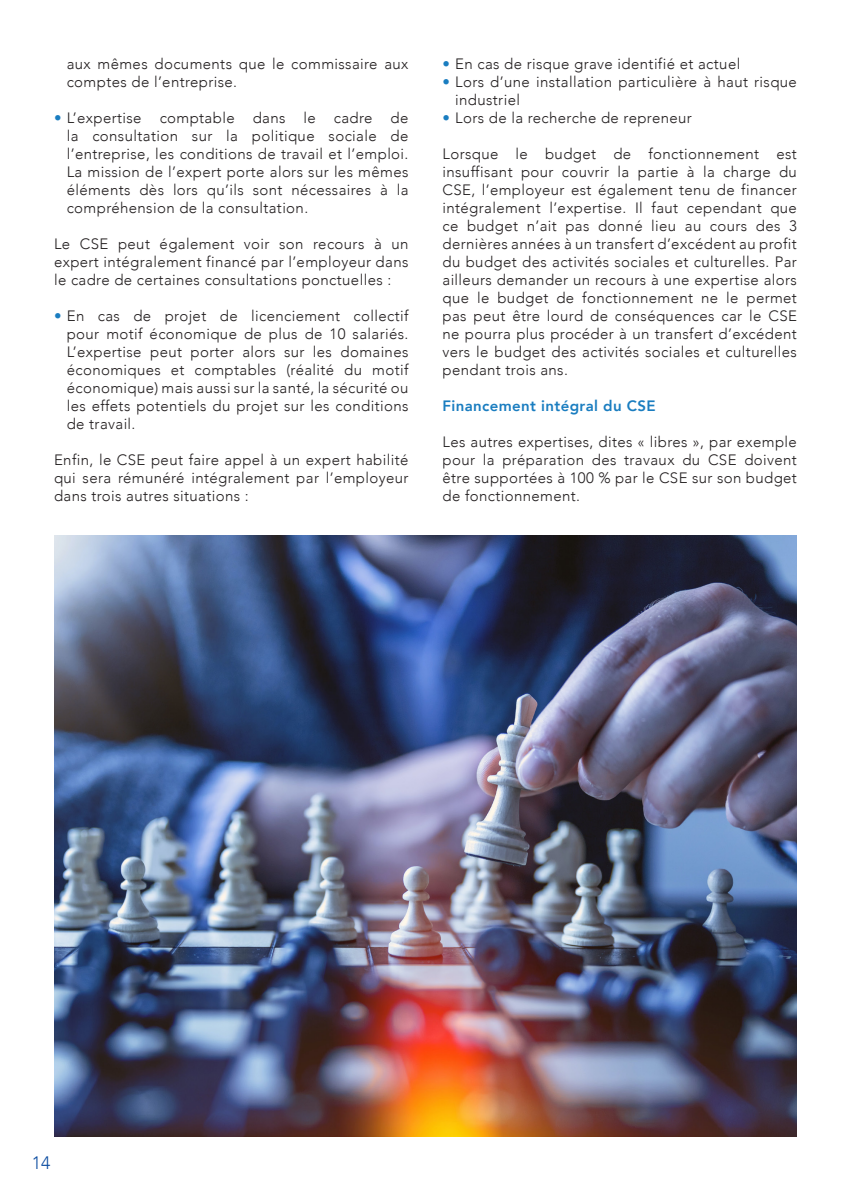
<style>
.page{position:relative;width:851px;height:1191px;background:#fff}
.page>*{position:absolute;margin:0;border:0;box-sizing:border-box;transform-origin:0 0}
.t1{font:300 18px "Avenir";color:#0d4da1}
.t2{font:300 15px/18px "Avenir";letter-spacing:.025em;color:#231f20;text-align:justify}
.t3{font:800 15px "Avenir";letter-spacing:.025em;color:#1a7dc0}
.s1{font-weight:800;color:#1a7dc0}
</style>
<div class="page">
<img style="left:54px;top:535px;width:742px;height:602px">
<p class="t2" style="left:67px;top:55px;width:343px">aux mêmes documents que le commissaire aux comptes de l’entreprise.</p>
<p class="t2" style="left:67px;top:109px;width:343px;text-indent:-13px"><span class="s1">•</span> L’expertise comptable dans le cadre de la consultation sur la politique sociale de l’entreprise, les conditions de travail et l’emploi.<br>La mission de l’expert porte alors sur les mêmes éléments dès lors qu’ils sont nécessaires à la compréhension de la consultation.</p>
<p class="t2" style="left:54px;top:235px;width:356px">Le CSE peut également voir son recours à un expert intégralement financé par l’employeur dans le cadre de certaines consultations ponctuelles :</p>
<p class="t2" style="left:67px;top:307px;width:343px;text-indent:-13px"><span class="s1">•</span> En cas de projet de licenciement collectif pour motif économique de plus de 10 salariés.<br>L’expertise peut porter alors sur les domaines économiques et comptables (réalité du motif économique) mais aussi sur la santé, la sécurité ou les effets potentiels du projet sur les conditions de travail.</p>
<p class="t2" style="left:54px;top:451px;width:356px">Enfin, le CSE peut faire appel à un expert habilité qui sera rémunéré intégralement par l’employeur dans trois autres situations :</p>
<p class="t2" style="left:442px;top:55px;width:299px"><span class="s1">•</span> En cas de risque grave identifié et actuel</p>
<p class="t2" style="left:455px;top:73px;width:343px;text-indent:-13px"><span class="s1">•</span> Lors d’une installation particulière à haut risque industriel</p>
<p class="t2" style="left:442px;top:109px;width:251px"><span class="s1">•</span> Lors de la recherche de repreneur</p>
<p class="t2" style="left:442px;top:145px;width:356px">Lorsque le budget de fonctionnement est insuffisant pour couvrir la partie à la charge du CSE, l’employeur est également tenu de financer intégralement l’expertise. Il faut cependant que ce budget n’ait pas donné lieu au cours des 3 dernières années à un transfert d’excédent au profit du budget des activités sociales et culturelles. Par ailleurs demander un recours à une expertise alors que le budget de fonctionnement ne le permet pas peut être lourd de conséquences car le CSE ne pourra plus procéder à un transfert d’excédent vers le budget des activités sociales et culturelles pendant trois ans.</p>
<p class="t3" style="left:442px;top:392px;width:215px">Financement intégral du CSE</p>
<p class="t2" style="left:442px;top:433px;width:356px">Les autres expertises, dites « libres », par exemple pour la préparation des travaux du CSE doivent être supportées à 100 % par le CSE sur son budget de fonctionnement.</p>
<p class="t1" style="left:32px;top:1151px;width:20px">14</p>
</div>
